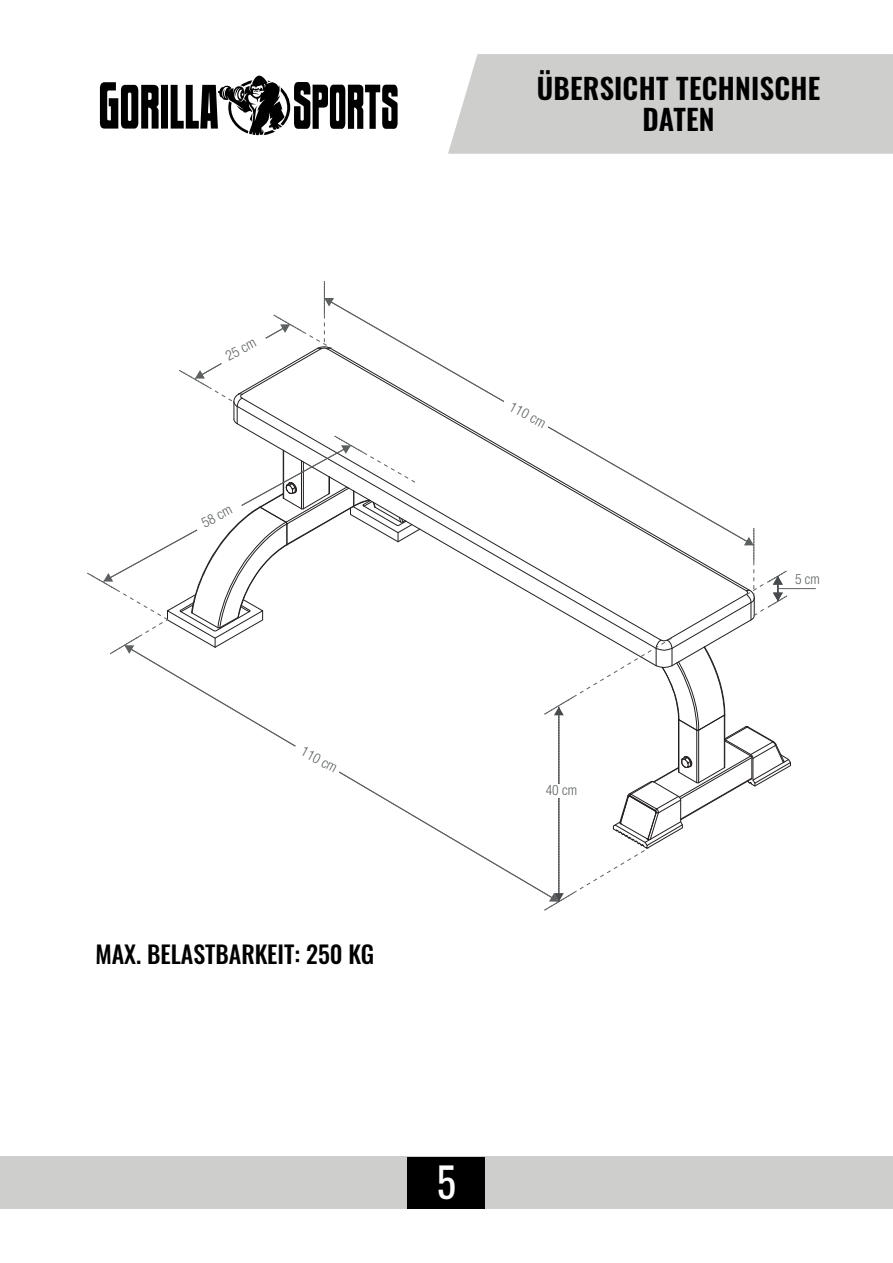
<style>
.page{position:relative;width:893px;height:1263px;background:#fff}
.page>*{position:absolute;margin:0;border:0;box-sizing:border-box;transform-origin:0 0}
.t1{font:40.5px "Oswald";color:#fff}
.t2{font:600 28.5px "Oswald";letter-spacing:.01em;color:#000}
.t3{font:500 24px "Oswald";color:#000}
.t4{font:300 condensed 14.1px "Helvetica Neue LT Std";color:#5c6061}
</style>
<div class="page">
<svg style="left:87px;top:281px;width:729px;height:630px"></svg>
<div style="left:448px;top:54px;width:445px;height:100px;background:#cececd"></div>
<div style="left:0;top:1156px;width:892px;height:53px;background:#cececd"></div>
<div style="left:408px;top:1157px;width:77px;height:51px;background:#000"></div>
<svg style="left:100px;top:76px;width:298px;height:59px"></svg>
<p class="t2" style="left:537px;top:63px;width:285px">ÜBERSICHT TECHNISCHE</p>
<p class="t2" style="left:642px;top:94px;width:74px">DATEN</p>
<p class="t4" style="left:223px;top:349px;width:34px;rotate:-28deg">25 cm</p>
<p class="t4" style="left:199px;top:516px;width:34px;rotate:-28deg">58 cm</p>
<p class="t4" style="left:514px;top:398px;width:41px;rotate:28deg">110 cm</p>
<p class="t4" style="left:306px;top:743px;width:41px;rotate:28deg">110 cm</p>
<p class="t3" style="left:95px;top:933px;width:280px">MAX. BELASTBARKEIT: 250 KG</p>
<p class="t1" style="left:437px;top:1147px;width:21px">5</p>
<p class="t4" style="left:546px;top:782px;width:33px">40 cm</p>
<p class="t4" style="left:795px;top:570px;width:26px">5 cm</p>
</div>
